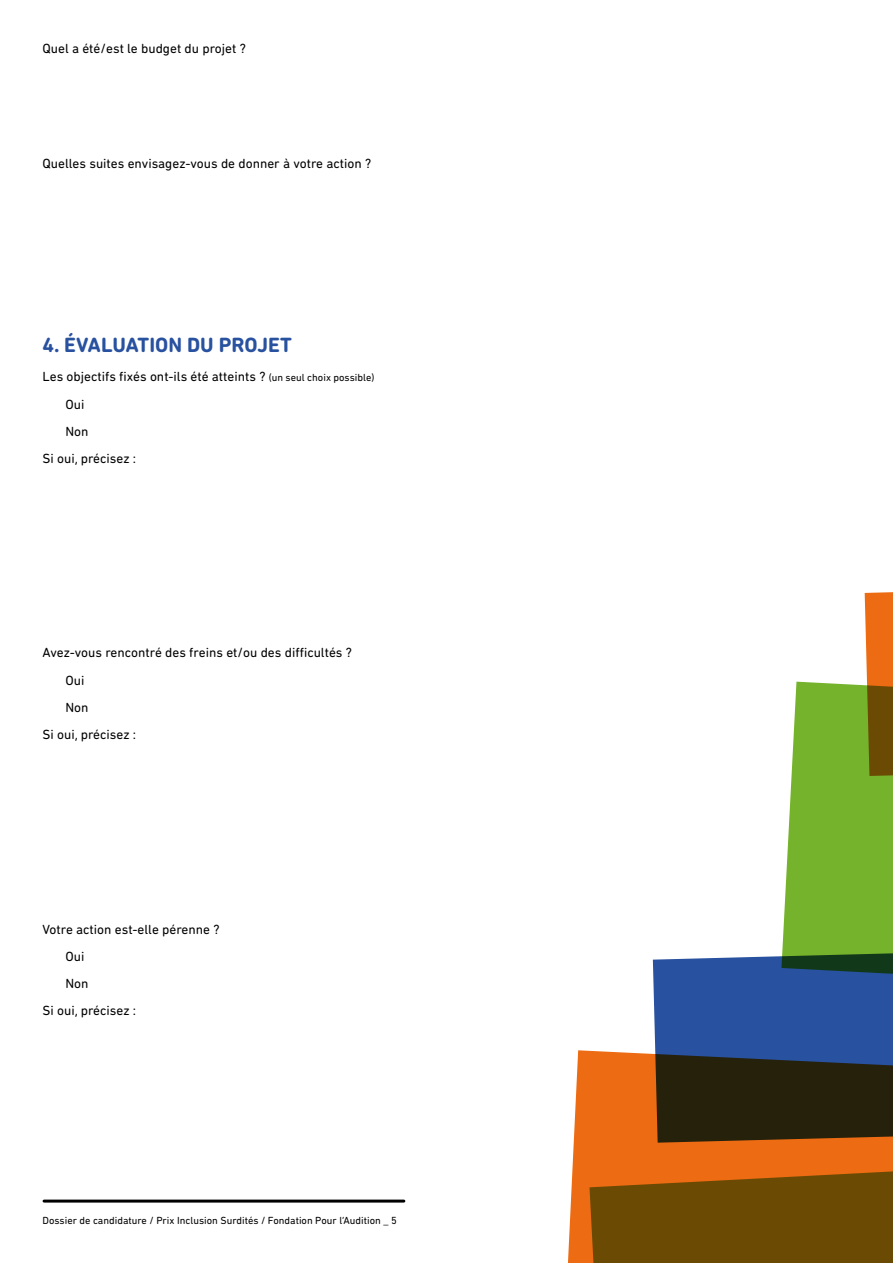
<style>
.page{position:relative;width:893px;height:1263px;background:#fff}
.page>*{position:absolute;margin:0;border:0;box-sizing:border-box;transform-origin:0 0}
.t1{font:700 21px "DIN Next Rounded LT Pro";color:#28519f}
.t2{font:13.5px "DIN Next Rounded LT Pro";color:#000}
.t3{font:10.5px "DIN Next Rounded LT Pro";color:#000}
.s1{font-size:10.5px}
</style>
<div class="page">
<div style="left:653px;top:956px;width:240px;height:94px;background:#28519f"></div>
<svg style="left:781px;top:592px;width:112px;height:384px"></svg>
<svg style="left:568px;top:1050px;width:325px;height:213px;background:#844c1f"></svg>
<svg style="left:589px;top:1167px;width:304px;height:96px;background:#7c4f05"></svg>
<hr style="left:44px;top:1199px;width:360px;height:3px;background:#000">
<p class="t2" style="left:43px;top:40px;width:205px">Quel a été/est le budget du projet ?</p>
<p class="t2" style="left:43px;top:155px;width:330px">Quelles suites envisagez-vous de donner à votre action ?</p>
<h1 class="t1" style="left:43px;top:333px;width:251px">4. ÉVALUATION DU PROJET</h1>
<p class="t2" style="left:43px;top:369px;width:333px">Les objectifs fixés ont-ils été atteints ? <span class="s1">(un seul choix possible)</span></p>
<p class="t2" style="left:65px;top:396px;width:20px">Oui</p>
<p class="t2" style="left:65px;top:423px;width:25px">Non</p>
<p class="t2" style="left:43px;top:451px;width:95px">Si oui, précisez :</p>
<p class="t2" style="left:43px;top:645px;width:311px">Avez-vous rencontré des freins et/ou des difficultés ?</p>
<p class="t2" style="left:65px;top:672px;width:20px">Oui</p>
<p class="t2" style="left:65px;top:699px;width:25px">Non</p>
<p class="t2" style="left:43px;top:727px;width:95px">Si oui, précisez :</p>
<p class="t2" style="left:43px;top:921px;width:179px">Votre action est-elle pérenne ?</p>
<p class="t2" style="left:65px;top:948px;width:20px">Oui</p>
<p class="t2" style="left:65px;top:976px;width:25px">Non</p>
<p class="t2" style="left:43px;top:1003px;width:95px">Si oui, précisez :</p>
<p class="t3" style="left:43px;top:1214px;width:356px">Dossier de candidature / Prix Inclusion Surdités / Fondation Pour l’Audition _ 5</p>
</div>
